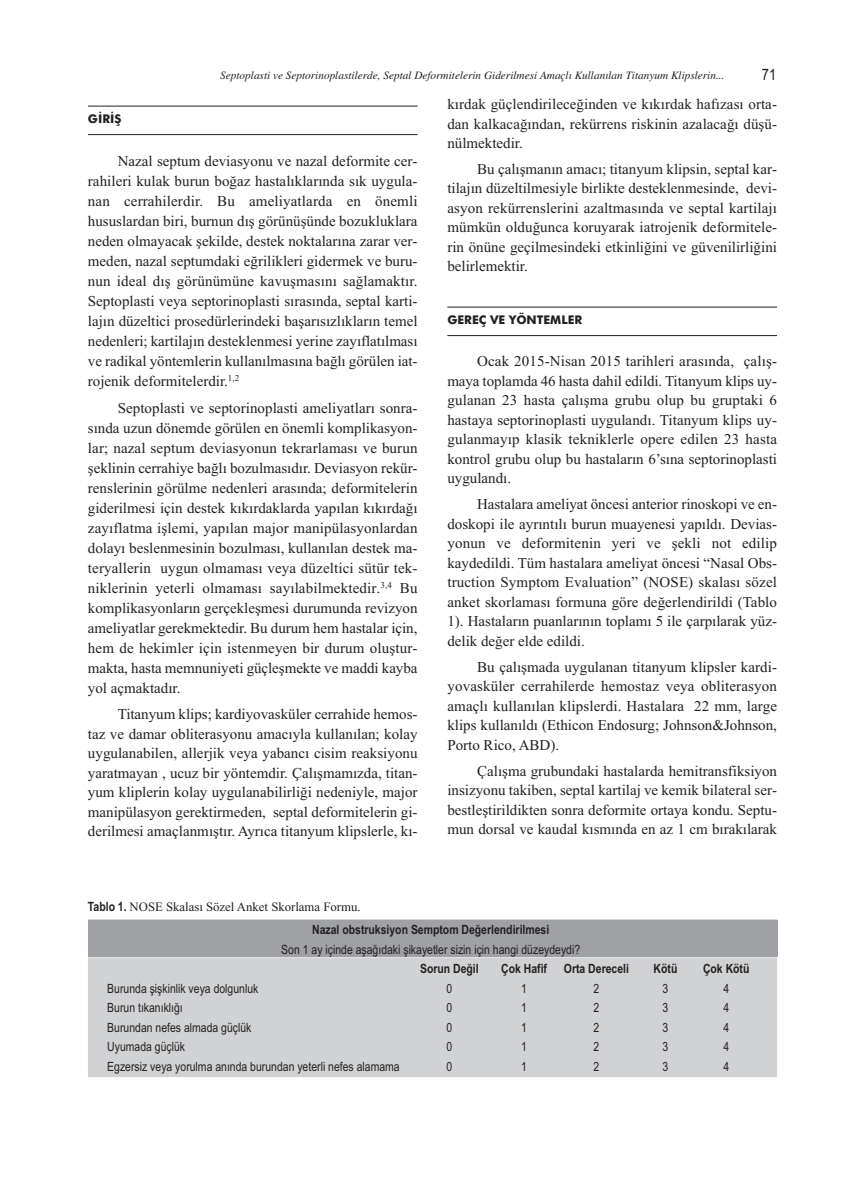
<style>
.page{position:relative;width:865px;height:1197px;background:#fff}
.page>*{position:absolute;margin:0;border:0;box-sizing:border-box;transform-origin:0 0}
.t1{font:15.75px "Arial Narrow";color:#231f20}
.t2{font:15px/19.5px "Times New Roman";color:#231f20;text-align:justify}
.t3{font:12.75px "Arial Narrow";color:#231f20}
.t4{font:700 12.75px "Arial Narrow";color:#231f20}
.t5{font:12.75px "Times New Roman";color:#231f20}
.t6{font:700 12px "Futura BT";color:#231f20}
.t7{font:italic 11.25px "Times";color:#231f20}
.s1{font-family:"Arial Narrow";font-weight:700}
</style>
<div class="page">
<hr style="left:88px;top:106px;width:329px;height:1px;background:#231f20">
<hr style="left:88px;top:134px;width:329px;height:1px;background:#231f20">
<hr style="left:447px;top:307px;width:330px;height:1px;background:#231f20">
<hr style="left:447px;top:335px;width:330px;height:1px;background:#231f20">
<div style="left:88px;top:919px;width:689px;height:157px;background:#d1d2d4"></div>
<div style="left:88px;top:920px;width:689px;height:37px;background:#a0a1a5"></div>
<p class="t7" style="left:220px;top:68px;width:506px">Septoplasti ve Septorinoplastilerde, Septal Deformitelerin Giderilmesi Amaçlı Kullanılan Titanyum Klipslerin...</p>
<p class="t1" style="left:762px;top:65px;width:16px">71</p>
<p class="t6" style="left:88px;top:111px;width:35px">GİRİŞ</p>
<p class="t2" style="left:88px;top:151px;width:331px;line-height:20.1px;text-indent:30px">Nazal septum deviasyonu ve nazal deformite cer&shy;rahileri kulak burun boğaz hastalıklarında sık uygula&shy;nan cerrahilerdir. Bu ameliyatlarda en önemli hususlardan biri, burnun dış görünüşünde bozukluklara neden olmayacak şekilde, destek noktalarına zarar ver&shy;meden, nazal septumdaki eğrilikleri gidermek ve buru&shy;nun ideal dış görünümüne kavuşmasını sağlamaktır.<br>Septoplasti veya septorinoplasti sırasında, septal karti&shy;lajın düzeltici prosedürlerindeki başarısızlıkların temel nedenleri; kartilajın desteklenmesi yerine zayıflatılması ve radikal yöntemlerin kullanılmasına bağlı görülen iat&shy;rojenik deformitelerdir.<sup>1,2</sup></p>
<p class="t2" style="left:88px;top:397px;width:331px;line-height:20.1px;text-indent:30px">Septoplasti ve septorinoplasti ameliyatları sonra&shy;sında uzun dönemde görülen en önemli komplikasyon&shy;lar; nazal septum deviasyonun tekrarlaması ve burun şeklinin cerrahiye bağlı bozulmasıdır. Deviasyon rekür&shy;renslerinin görülme nedenleri arasında; deformitelerin giderilmesi için destek kıkırdaklarda yapılan kıkırdağı zayıflatma işlemi, yapılan major manipülasyonlardan dolayı beslenmesinin bozulması, kullanılan destek ma&shy;teryallerin uygun olmaması veya düzeltici sütür tek&shy;niklerinin yeterli olmaması sayılabilmektedir.<sup>3,4</sup> Bu komplikasyonların gerçekleşmesi durumunda revizyon ameliyatlar gerekmektedir. Bu durum hem hastalar için, hem de hekimler için istenmeyen bir durum oluştur&shy;makta, hasta memnuniyeti güçleşmekte ve maddi kayba yol açmaktadır.</p>
<p class="t2" style="left:88px;top:704px;width:331px;text-indent:30px">Titanyum klips; kardiyovasküler cerrahide hemos&shy;taz ve damar obliterasyonu amacıyla kullanılan; kolay uygulanabilen, allerjik veya yabancı cisim reaksiyonu yaratmayan , ucuz bir yöntemdir. Çalışmamızda, titan&shy;yum kliplerin kolay uygulanabilirliği nedeniyle, major manipülasyon gerektirmeden, septal deformitelerin gi&shy;derilmesi amaçlanmıştır. Ayrıca titanyum klipslerle, kı-</p>
<p class="t2" style="left:447px;top:94px;width:331px">kırdak güçlendirileceğinden ve kıkırdak hafızası orta&shy;dan kalkacağından, rekürrens riskinin azalacağı düşü&shy;nülmektedir.</p>
<p class="t2" style="left:447px;top:159px;width:331px;text-indent:30px">Bu çalışmanın amacı; titanyum klipsin, septal kar&shy;tilajın düzeltilmesiyle birlikte desteklenmesinde, devi&shy;asyon rekürrenslerini azaltmasında ve septal kartilajı mümkün olduğunca koruyarak iatrojenik deformitele&shy;rin önüne geçilmesindeki etkinliğini ve güvenilirliğini belirlemektir.</p>
<p class="t6" style="left:447px;top:312px;width:136px">GEREÇ VE YÖNTEMLER</p>
<p class="t2" style="left:447px;top:351px;width:331px;text-indent:30px">Ocak 2015-Nisan 2015 tarihleri arasında, çalış&shy;maya toplamda 46 hasta dahil edildi. Titanyum klips uy&shy;gulanan 23 hasta çalışma grubu olup bu gruptaki 6 hastaya septorinoplasti uygulandı. Titanyum klips uy&shy;gulanmayıp klasik tekniklerle opere edilen 23 hasta kontrol grubu olup bu hastaların 6’sına septorinoplasti uygulandı.</p>
<p class="t2" style="left:447px;top:494px;width:331px;text-indent:30px">Hastalara ameliyat öncesi anterior rinoskopi ve en&shy;doskopi ile ayrıntılı burun muayenesi yapıldı. Devias&shy;yonun ve deformitenin yeri ve şekli not edilip kaydedildi. Tüm hastalara ameliyat öncesi “Nasal Obs&shy;truction Symptom Evaluation” (NOSE) skalası sözel anket skorlaması formuna göre değerlendirildi (Tablo 1). Hastaların puanlarının toplamı 5 ile çarpılarak yüz&shy;delik değer elde edildi.</p>
<p class="t2" style="left:447px;top:657px;width:331px;text-indent:30px">Bu çalışmada uygulanan titanyum klipsler kardi&shy;yovasküler cerrahilerde hemostaz veya obliterasyon amaçlı kullanılan klipslerdi. Hastalara 22 mm, large klips kullanıldı (Ethicon Endosurg; Johnson&amp;Johnson, Porto Rico, ABD).</p>
<p class="t2" style="left:447px;top:760px;width:331px;text-indent:30px">Çalışma grubundaki hastalarda hemitransfiksiyon insizyonu takiben, septal kartilaj ve kemik bilateral ser&shy;bestleştirildikten sonra deformite ortaya kondu. Septu&shy;mun dorsal ve kaudal kısmında en az 1 cm bırakılarak</p>
<p class="t5" style="left:88px;top:899px;width:274px"><span class="s1">Tablo 1.</span> NOSE Skalası Sözel Anket Skorlama Formu.</p>
<p class="t4" style="left:312px;top:922px;width:239px">Nazal obstruksiyon Semptom Değerlendirilmesi</p>
<p class="t3" style="left:281px;top:941px;width:300px">Son 1 ay içinde aşağıdaki şikayetler sizin için hangi düzeydeydi?</p>
<p class="t4" style="left:420px;top:961px;width:60px">Sorun Değil</p>
<p class="t4" style="left:501px;top:961px;width:47px">Çok Hafif</p>
<p class="t4" style="left:564px;top:961px;width:67px">Orta Dereceli</p>
<p class="t4" style="left:653px;top:961px;width:25px">Kötü</p>
<p class="t4" style="left:703px;top:961px;width:48px">Çok Kötü</p>
<p class="t3" style="left:107px;top:980px;width:153px">Burunda şişkinlik veya dolgunluk</p>
<p class="t3" style="left:446px;top:980px;width:7px">0</p>
<p class="t3" style="left:521px;top:980px;width:7px">1</p>
<p class="t3" style="left:593px;top:980px;width:7px">2</p>
<p class="t3" style="left:662px;top:980px;width:7px">3</p>
<p class="t3" style="left:723px;top:980px;width:7px">4</p>
<p class="t3" style="left:107px;top:1000px;width:77px">Burun tıkanıklığı</p>
<p class="t3" style="left:446px;top:1000px;width:7px">0</p>
<p class="t3" style="left:521px;top:1000px;width:7px">1</p>
<p class="t3" style="left:593px;top:1000px;width:7px">2</p>
<p class="t3" style="left:662px;top:1000px;width:7px">3</p>
<p class="t3" style="left:723px;top:1000px;width:7px">4</p>
<p class="t3" style="left:107px;top:1019px;width:146px">Burundan nefes almada güçlük</p>
<p class="t3" style="left:446px;top:1019px;width:7px">0</p>
<p class="t3" style="left:521px;top:1019px;width:7px">1</p>
<p class="t3" style="left:593px;top:1019px;width:7px">2</p>
<p class="t3" style="left:662px;top:1019px;width:7px">3</p>
<p class="t3" style="left:723px;top:1019px;width:7px">4</p>
<p class="t3" style="left:107px;top:1039px;width:79px">Uyumada güçlük</p>
<p class="t3" style="left:446px;top:1039px;width:7px">0</p>
<p class="t3" style="left:521px;top:1039px;width:7px">1</p>
<p class="t3" style="left:593px;top:1039px;width:7px">2</p>
<p class="t3" style="left:662px;top:1039px;width:7px">3</p>
<p class="t3" style="left:723px;top:1039px;width:7px">4</p>
<p class="t3" style="left:107px;top:1058px;width:294px">Egzersiz veya yorulma anında burundan yeterli nefes alamama</p>
<p class="t3" style="left:446px;top:1058px;width:7px">0</p>
<p class="t3" style="left:521px;top:1058px;width:7px">1</p>
<p class="t3" style="left:593px;top:1058px;width:7px">2</p>
<p class="t3" style="left:662px;top:1058px;width:7px">3</p>
<p class="t3" style="left:723px;top:1058px;width:7px">4</p>
</div>
